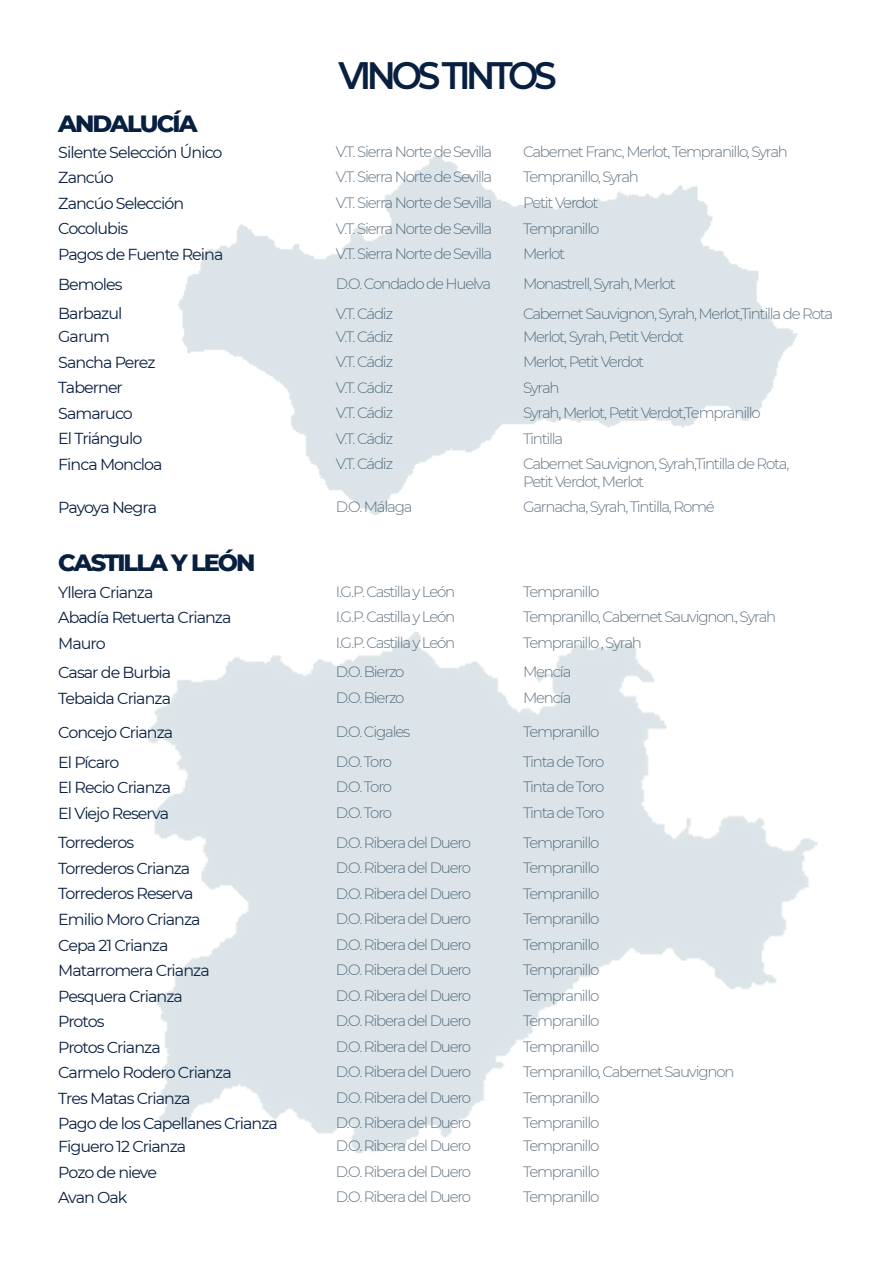
<style>
.page{position:relative;width:893px;height:1263px;background:#fff}
.page>*{position:absolute;margin:0;border:0;box-sizing:border-box;transform-origin:0 0}
.t1{font:600 38.1px "Montserrat";letter-spacing:-.12em;color:#081f3f;scale:.94 1}
.t2{font:800 24px "Montserrat";letter-spacing:-.08em;color:#081f3f}
.t3{font:15.9px "Montserrat";letter-spacing:-.06em;color:#081f3f}
.t4{font:300 15px/18px "Montserrat";letter-spacing:-.08em;color:#627483}
</style>
<div class="page">
<img style="left:178px;top:156px;width:620px;height:359px">
<img style="left:148px;top:632px;width:670px;height:521px">
<h1 class="t1" style="left:338px;top:49px;width:234px">VINOS TINTOS</h1>
<h2 class="t2" style="left:58px;top:106px;width:141px">ANDALUCÍA</h2>
<p class="t3" style="left:58px;top:141px;width:166px">Silente Selección Único</p>
<p class="t4" style="left:336px;top:142px;width:158px">V.T. Sierra Norte de Sevilla</p>
<p class="t4" style="left:523px;top:142px;width:267px">Cabernet Franc, Merlot, Tempranillo, Syrah</p>
<p class="t3" style="left:58px;top:167px;width:57px">Zancúo</p>
<p class="t4" style="left:336px;top:168px;width:158px">V.T. Sierra Norte de Sevilla</p>
<p class="t4" style="left:523px;top:168px;width:118px">Tempranillo, Syrah</p>
<p class="t3" style="left:58px;top:192px;width:128px">Zancúo Selección</p>
<p class="t4" style="left:336px;top:193px;width:158px">V.T. Sierra Norte de Sevilla</p>
<p class="t4" style="left:523px;top:193px;width:77px">Petit Verdot</p>
<p class="t3" style="left:58px;top:218px;width:71px">Cocolubis</p>
<p class="t4" style="left:336px;top:219px;width:158px">V.T. Sierra Norte de Sevilla</p>
<p class="t4" style="left:523px;top:219px;width:78px">Tempranillo</p>
<p class="t3" style="left:58px;top:243px;width:167px">Pagos de Fuente Reina</p>
<p class="t4" style="left:336px;top:244px;width:158px">V.T. Sierra Norte de Sevilla</p>
<p class="t4" style="left:523px;top:244px;width:44px">Merlot</p>
<p class="t3" style="left:58px;top:273px;width:66px">Bemoles</p>
<p class="t4" style="left:336px;top:274px;width:157px">D.O. Condado de Huelva</p>
<p class="t4" style="left:523px;top:274px;width:154px">Monastrell, Syrah, Merlot</p>
<p class="t3" style="left:58px;top:303px;width:66px">Barbazul</p>
<p class="t4" style="left:336px;top:304px;width:59px">V.T. Cádiz</p>
<p class="t4" style="left:523px;top:304px;width:312px">Cabernet Sauvignon, Syrah, Merlot,Tintilla de Rota</p>
<p class="t3" style="left:58px;top:326px;width:53px">Garum</p>
<p class="t4" style="left:336px;top:327px;width:59px">V.T. Cádiz</p>
<p class="t4" style="left:523px;top:327px;width:163px">Merlot, Syrah, Petit Verdot</p>
<p class="t3" style="left:58px;top:351px;width:99px">Sancha Perez</p>
<p class="t4" style="left:336px;top:352px;width:59px">V.T. Cádiz</p>
<p class="t4" style="left:523px;top:352px;width:123px">Merlot, Petit Verdot</p>
<p class="t3" style="left:58px;top:377px;width:66px">Taberner</p>
<p class="t4" style="left:336px;top:378px;width:59px">V.T. Cádiz</p>
<p class="t4" style="left:523px;top:378px;width:38px">Syrah</p>
<p class="t3" style="left:58px;top:402px;width:76px">Samaruco</p>
<p class="t4" style="left:336px;top:403px;width:59px">V.T. Cádiz</p>
<p class="t4" style="left:523px;top:403px;width:239px">Syrah, Merlot, Petit Verdot,Tempranillo</p>
<p class="t3" style="left:58px;top:428px;width:86px">El Triángulo</p>
<p class="t4" style="left:336px;top:429px;width:59px">V.T. Cádiz</p>
<p class="t4" style="left:523px;top:429px;width:42px">Tintilla</p>
<p class="t3" style="left:58px;top:453px;width:106px">Finca Moncloa</p>
<p class="t4" style="left:336px;top:454px;width:59px">V.T. Cádiz</p>
<p class="t4" style="left:523px;top:454px;width:268px">Cabernet Sauvignon, Syrah,Tintilla de Rota,<br>Petit Verdot, Merlot</p>
<p class="t3" style="left:58px;top:496px;width:100px">Payoya Negra</p>
<p class="t4" style="left:336px;top:497px;width:78px">D.O. Málaga</p>
<p class="t4" style="left:523px;top:497px;width:193px">Garnacha, Syrah, Tintilla, Romé</p>
<h2 class="t2" style="left:58px;top:545px;width:199px">CASTILLA Y LEÓN</h2>
<p class="t3" style="left:58px;top:581px;width:97px">Yllera Crianza</p>
<p class="t4" style="left:336px;top:582px;width:121px">I.G.P. Castilla y León</p>
<p class="t4" style="left:523px;top:582px;width:78px">Tempranillo</p>
<p class="t3" style="left:58px;top:606px;width:175px">Abadía Retuerta Crianza</p>
<p class="t4" style="left:336px;top:607px;width:121px">I.G.P. Castilla y León</p>
<p class="t4" style="left:523px;top:607px;width:255px">Tempranillo, Cabernet Sauvignon., Syrah</p>
<p class="t3" style="left:58px;top:632px;width:49px">Mauro</p>
<p class="t4" style="left:336px;top:633px;width:121px">I.G.P. Castilla y León</p>
<p class="t4" style="left:523px;top:633px;width:120px">Tempranillo , Syrah</p>
<p class="t3" style="left:58px;top:662px;width:114px">Casar de Burbia</p>
<p class="t4" style="left:336px;top:663px;width:70px">D.O. Bierzo</p>
<p class="t4" style="left:523px;top:663px;width:50px">Mencía</p>
<p class="t3" style="left:58px;top:687px;width:114px">Tebaida Crianza</p>
<p class="t4" style="left:336px;top:688px;width:70px">D.O. Bierzo</p>
<p class="t4" style="left:523px;top:688px;width:50px">Mencía</p>
<p class="t3" style="left:58px;top:721px;width:116px">Concejo Crianza</p>
<p class="t4" style="left:336px;top:722px;width:76px">D.O. Cigales</p>
<p class="t4" style="left:523px;top:722px;width:78px">Tempranillo</p>
<p class="t3" style="left:58px;top:751px;width:63px">El Pícaro</p>
<p class="t4" style="left:336px;top:752px;width:58px">D.O. Toro</p>
<p class="t4" style="left:523px;top:752px;width:83px">Tinta de Toro</p>
<p class="t3" style="left:58px;top:776px;width:114px">El Recio Crianza</p>
<p class="t4" style="left:336px;top:777px;width:58px">D.O. Toro</p>
<p class="t4" style="left:523px;top:777px;width:83px">Tinta de Toro</p>
<p class="t3" style="left:58px;top:802px;width:112px">El Viejo Reserva</p>
<p class="t4" style="left:336px;top:803px;width:58px">D.O. Toro</p>
<p class="t4" style="left:523px;top:803px;width:83px">Tinta de Toro</p>
<p class="t3" style="left:58px;top:832px;width:77px">Torrederos</p>
<p class="t4" style="left:336px;top:833px;width:137px">D.O. Ribera del Duero</p>
<p class="t4" style="left:523px;top:833px;width:78px">Tempranillo</p>
<p class="t3" style="left:58px;top:857px;width:134px">Torrederos Crianza</p>
<p class="t4" style="left:336px;top:858px;width:137px">D.O. Ribera del Duero</p>
<p class="t4" style="left:523px;top:858px;width:78px">Tempranillo</p>
<p class="t3" style="left:58px;top:883px;width:137px">Torrederos Reserva</p>
<p class="t4" style="left:336px;top:884px;width:137px">D.O. Ribera del Duero</p>
<p class="t4" style="left:523px;top:884px;width:78px">Tempranillo</p>
<p class="t3" style="left:58px;top:908px;width:144px">Emilio Moro Crianza</p>
<p class="t4" style="left:336px;top:909px;width:137px">D.O. Ribera del Duero</p>
<p class="t4" style="left:523px;top:909px;width:78px">Tempranillo</p>
<p class="t3" style="left:58px;top:934px;width:112px">Cepa 21 Crianza</p>
<p class="t4" style="left:336px;top:935px;width:137px">D.O. Ribera del Duero</p>
<p class="t4" style="left:523px;top:935px;width:78px">Tempranillo</p>
<p class="t3" style="left:58px;top:959px;width:153px">Matarromera Crianza</p>
<p class="t4" style="left:336px;top:960px;width:137px">D.O. Ribera del Duero</p>
<p class="t4" style="left:523px;top:960px;width:78px">Tempranillo</p>
<p class="t3" style="left:58px;top:985px;width:126px">Pesquera Crianza</p>
<p class="t4" style="left:336px;top:986px;width:137px">D.O. Ribera del Duero</p>
<p class="t4" style="left:523px;top:986px;width:78px">Tempranillo</p>
<p class="t3" style="left:58px;top:1010px;width:48px">Protos</p>
<p class="t4" style="left:336px;top:1011px;width:137px">D.O. Ribera del Duero</p>
<p class="t4" style="left:523px;top:1011px;width:78px">Tempranillo</p>
<p class="t3" style="left:58px;top:1036px;width:104px">Protos Crianza</p>
<p class="t4" style="left:336px;top:1037px;width:137px">D.O. Ribera del Duero</p>
<p class="t4" style="left:523px;top:1037px;width:78px">Tempranillo</p>
<p class="t3" style="left:58px;top:1061px;width:175px">Carmelo Rodero Crianza</p>
<p class="t4" style="left:336px;top:1062px;width:137px">D.O. Ribera del Duero</p>
<p class="t4" style="left:523px;top:1062px;width:213px">Tempranillo, Cabernet Sauvignon</p>
<p class="t3" style="left:58px;top:1087px;width:134px">Tres Matas Crianza</p>
<p class="t4" style="left:336px;top:1088px;width:137px">D.O. Ribera del Duero</p>
<p class="t4" style="left:523px;top:1088px;width:78px">Tempranillo</p>
<p class="t3" style="left:58px;top:1112px;width:221px">Pago de los Capellanes Crianza</p>
<p class="t4" style="left:336px;top:1113px;width:137px">D.O. Ribera del Duero</p>
<p class="t4" style="left:523px;top:1113px;width:78px">Tempranillo</p>
<p class="t3" style="left:58px;top:1135px;width:130px">Figuero 12 Crianza</p>
<p class="t4" style="left:336px;top:1136px;width:137px">D.O. Ribera del Duero</p>
<p class="t4" style="left:523px;top:1136px;width:78px">Tempranillo</p>
<p class="t3" style="left:58px;top:1161px;width:100px">Pozo de nieve</p>
<p class="t4" style="left:336px;top:1162px;width:137px">D.O. Ribera del Duero</p>
<p class="t4" style="left:523px;top:1162px;width:78px">Tempranillo</p>
<p class="t3" style="left:58px;top:1186px;width:71px">Avan Oak</p>
<p class="t4" style="left:336px;top:1187px;width:137px">D.O. Ribera del Duero</p>
<p class="t4" style="left:523px;top:1187px;width:78px">Tempranillo</p>
</div>
